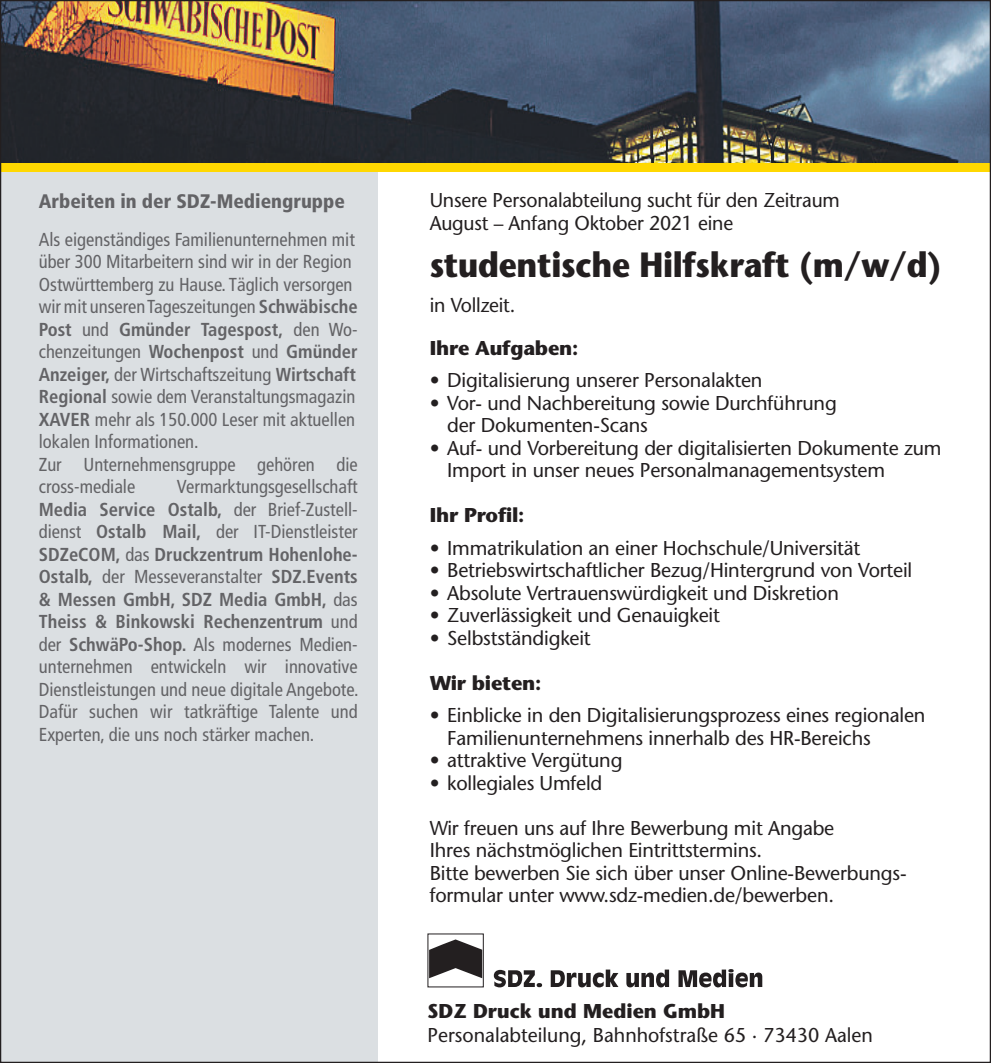
<style>
.page{position:relative;width:991px;height:1063px;background:#fff}
.page>*{position:absolute;margin:0;border:0;box-sizing:border-box;transform-origin:0 0}
.t1{font:700 35px "Stone Sans";letter-spacing:-.01em;color:#231f20;scale:.9 1}
.t2{font:20px/22.5px "Stone Sans";letter-spacing:-.01em;color:#231f20}
.t3{font:700 20px "Stone Sans";letter-spacing:-.01em;color:#231f20}
.t4{font:900 condensed 19.5px "Frutiger LT";color:#636366}
.t5{font:condensed 18.75px/22.5px "Frutiger LT";color:#636366}
.s1{font-weight:700}
</style>
<div class="page">
<div style="left:1px;top:129px;width:377px;height:934px;background:#dbdfe2"></div>
<img style="left:2px;top:2px;width:987px;height:161px">
<div style="left:1px;top:163px;width:990px;height:9px;background:#ffd801"></div>
<svg style="left:429px;top:939px;width:53px;height:39px"></svg>
<svg style="left:494px;top:970px;width:48px;height:17px"></svg>
<svg style="left:551px;top:970px;width:67px;height:17px"></svg>
<svg style="left:626px;top:970px;width:43px;height:17px"></svg>
<svg style="left:678px;top:969px;width:84px;height:18px"></svg>
<p class="t4" style="left:39px;top:190px;width:308px">Arbeiten in der SDZ-Mediengruppe</p>
<p class="t5" style="left:39px;top:228px;width:320px">Als eigenständiges Familienunternehmen mit über 300 Mitarbeitern sind wir in der Region Ostwürttemberg zu Hause. Täglich versorgen wir mit unseren Tageszeitungen <span class="s1">Schwäbische Post</span> und <span class="s1">Gmünder Tagespost,</span> den Wo&shy;chenzeitungen <span class="s1">Wochenpost</span> und <span class="s1">Gmünder Anzeiger,</span> der Wirtschaftszeitung <span class="s1">Wirtschaft Regional</span> sowie dem Veranstaltungsmagazin <span class="s1">XAVER</span> mehr als 150.000 Leser mit aktuellen lokalen Informationen.<br>Zur Unternehmensgruppe gehören die cross-mediale</p>
<p class="t5" style="left:39px;top:476px;width:321px;text-align:justify;text-indent:138px">Vermarktungsgesellschaft <span class="s1">Media Service Ostalb,</span> der Brief-Zustell&shy;dienst <span class="s1">Ostalb Mail,</span> der IT-Dienstleister <span class="s1">SDZeCOM,</span> das <span class="s1">Druckzentrum Hohenlohe-Ostalb,</span> der Messeveranstalter <span class="s1">SDZ.Events &amp; Messen GmbH, SDZ Media GmbH,</span> das <span class="s1">Theiss &amp; Binkowski Rechenzentrum</span> und der <span class="s1">SchwäPo-Shop.</span> Als modernes Medien&shy;unternehmen entwickeln wir innovative Dienstleistungen und neue digitale Angebote.<br>Dafür suchen wir tatkräftige Talente und Experten, die uns noch stärker machen.</p>
<p class="t2" style="left:430px;top:189px;width:412px">Unsere Personalabteilung sucht für den Zeitraum<br>August – Anfang Oktober 2021 eine</p>
<h1 class="t1" style="left:430px;top:244px;width:570px">studentische Hilfskraft (m/w/d)</h1>
<p class="t2" style="left:430px;top:294px;width:87px">in Vollzeit.</p>
<p class="t3" style="left:430px;top:336px;width:150px">Ihre Aufgaben:</p>
<p class="t2" style="left:430px;top:369px;width:334px">• Digitalisierung unserer Personalakten</p>
<p class="t2" style="left:447px;top:391px;width:391px;text-indent:-18px">• Vor- und Nachbereitung sowie Durchführung der Dokumenten-Scans</p>
<p class="t2" style="left:447px;top:436px;width:496px;text-indent:-18px">• Auf- und Vorbereitung der digitalisierten Dokumente zum<br>Import in unser neues Personalmanagementsystem</p>
<p class="t3" style="left:430px;top:503px;width:96px">Ihr Profil:</p>
<p class="t2" style="left:430px;top:536px;width:432px">• Immatrikulation an einer Hochschule/Universität</p>
<p class="t2" style="left:430px;top:559px;width:484px">• Betriebswirtschaftlicher Bezug/Hintergrund von Vorteil</p>
<p class="t2" style="left:430px;top:581px;width:411px">• Absolute Vertrauenswürdigkeit und Diskretion</p>
<p class="t2" style="left:430px;top:604px;width:292px">• Zuverlässigkeit und Genauigkeit</p>
<p class="t2" style="left:430px;top:626px;width:163px">• Selbstständigkeit</p>
<p class="t3" style="left:430px;top:671px;width:113px">Wir bieten:</p>
<p class="t2" style="left:447px;top:704px;width:480px;text-indent:-18px">• Einblicke in den Digitalisierungsprozess eines regionalen<br>Familienunternehmens innerhalb des HR-Bereichs</p>
<p class="t2" style="left:430px;top:749px;width:194px">• attraktive Vergütung</p>
<p class="t2" style="left:430px;top:771px;width:174px">• kollegiales Umfeld</p>
<p class="t2" style="left:430px;top:816px;width:478px">Wir freuen uns auf Ihre Bewerbung mit Angabe<br>Ihres nächstmöglichen Eintrittstermins.<br>Bitte bewerben Sie sich über unser Online-Bewerbungs&shy;formular unter www.sdz-medien.de/bewerben.</p>
<p class="t3" style="left:428px;top:999px;width:299px">SDZ Druck und Medien GmbH</p>
<p class="t2" style="left:428px;top:1024px;width:447px">Personalabteilung, Bahnhofstraße 65 · 73430 Aalen</p>
</div>
